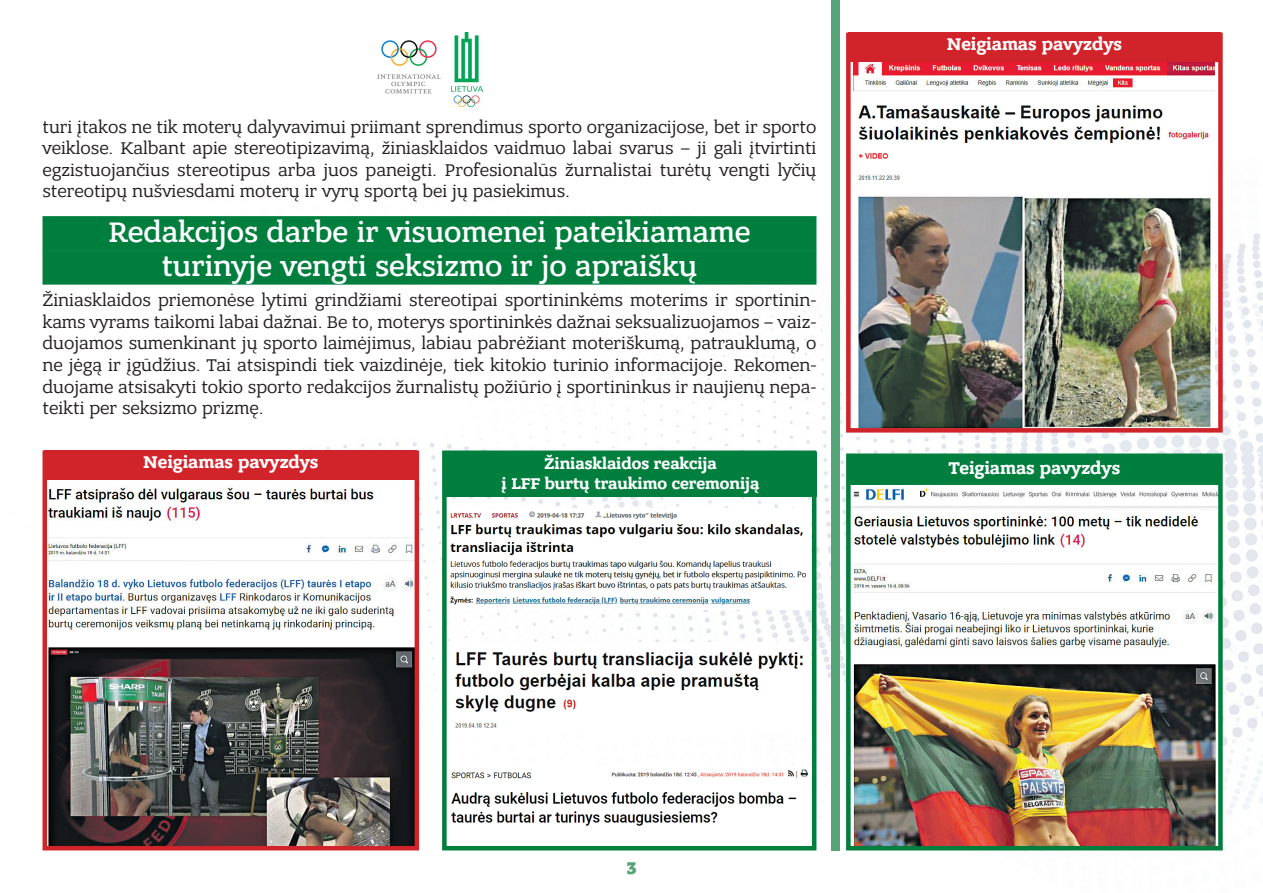
<style>
.page{position:relative;width:1263px;height:893px;background:#fff}
.page>*{position:absolute;margin:0;border:0;box-sizing:border-box;transform-origin:0 0}
.skyrelis{font:500 30px "Bandera Pro";color:#fff}
.pirma_pstr{font:18px/21.6px "Bandera Pro";color:#231f20;text-align:justify}
.pirma_pstr-2{font:700 18px "Bandera Pro";color:#fff}
.t1{font:800 18px "Bandera Pro";color:#55a477}
.pirma_pstr-3{font:700 16.5px "Bandera Pro";color:#fff}
</style>
<div class="page">
<img style="left:42px;top:216px;width:1221px;height:636px">
<div style="left:43px;top:216px;width:773px;height:35px;background:#007e3d"></div>
<div style="left:43px;top:250px;width:773px;height:35px;background:#007e3d"></div>
<div style="left:831px;top:0;width:9px;height:850px;background:#55a477"></div>
<img style="left:48px;top:479px;width:366px;height:366px">
<div style="left:43px;top:450px;width:376px;height:400px;border:4px solid #d1232a"></div>
<img style="left:854px;top:62px;width:361px;height:366px">
<div style="left:846px;top:33px;width:377px;height:400px;border:4px solid #d1232a"></div>
<img style="left:851px;top:485px;width:367px;height:360px">
<div style="left:846px;top:453px;width:377px;height:397px;border:4px solid #007e3d"></div>
<div style="left:45px;top:450px;width:372px;height:29px;background:#d1232a"></div>
<div style="left:848px;top:33px;width:372px;height:29px;background:#d1232a"></div>
<div style="left:848px;top:456px;width:372px;height:29px;background:#007e3d"></div>
<img style="left:452px;top:33px;width:30px;height:73px">
<img style="left:377px;top:40px;width:64px;height:54px">
<div style="left:442px;top:450px;width:374px;height:400px;border:4px solid #007e3d"></div>
<div style="left:444px;top:453px;width:372px;height:44px;background:#007e3d"></div>
<img style="left:448px;top:508px;width:363px;height:101px">
<img style="left:448px;top:643px;width:363px;height:90px">
<img style="left:448px;top:766px;width:363px;height:69px">
<p class="pirma_pstr-2" style="left:947px;top:33px;width:177px">Neigiamas pavyzdys</p>
<p class="pirma_pstr" style="left:43px;top:116px;width:775px">turi įtakos ne tik moterų dalyvavimui priimant sprendimus sporto organizacijose, bet ir sporto veiklose. Kalbant apie stereotipizavimą, žiniasklaidos vaidmuo labai svarus – ji gali įtvirtinti egzistuojančius stereotipus arba juos paneigti. Profesionalūs žurnalistai turėtų vengti lyčių stereotipų nušviesdami moterų ir vyrų sportą bei jų pasiekimus.</p>
<p class="skyrelis" style="left:108px;top:214px;width:644px">Redakcijos darbe ir visuomenei pateikiamame</p>
<p class="skyrelis" style="left:162px;top:248px;width:537px">turinyje vengti seksizmo ir jo apraiškų</p>
<p class="pirma_pstr" style="left:43px;top:290px;width:775px">Žiniasklaidos priemonėse lytimi grindžiami stereotipai sportininkėms moterims ir sportinin&shy;kams vyrams taikomi labai dažnai. Be to, moterys sportininkės dažnai seksualizuojamos – vaiz&shy;duojamos sumenkinant jų sporto laimėjimus, labiau pabrėžiant moteriškumą, patrauklumą, o ne jėgą ir įgūdžius. Tai atsispindi tiek vaizdinėje, tiek kitokio turinio informacijoje. Rekomen&shy;duojame atsisakyti tokio sporto redakcijos žurnalistų požiūrio į sportininkus ir naujienų nepa&shy;teikti per seksizmo prizmę.</p>
<p class="pirma_pstr-2" style="left:143px;top:451px;width:177px">Neigiamas pavyzdys</p>
<p class="pirma_pstr-3" style="left:544px;top:454px;width:174px">Žiniasklaidos reakcija</p>
<p class="pirma_pstr-2" style="left:949px;top:456px;width:173px">Teigiamas pavyzdys</p>
<p class="pirma_pstr-3" style="left:501px;top:473px;width:259px">į LFF burtų traukimo ceremoniją</p>
<p class="t1" style="left:626px;top:857px;width:12px">3</p>
</div>
